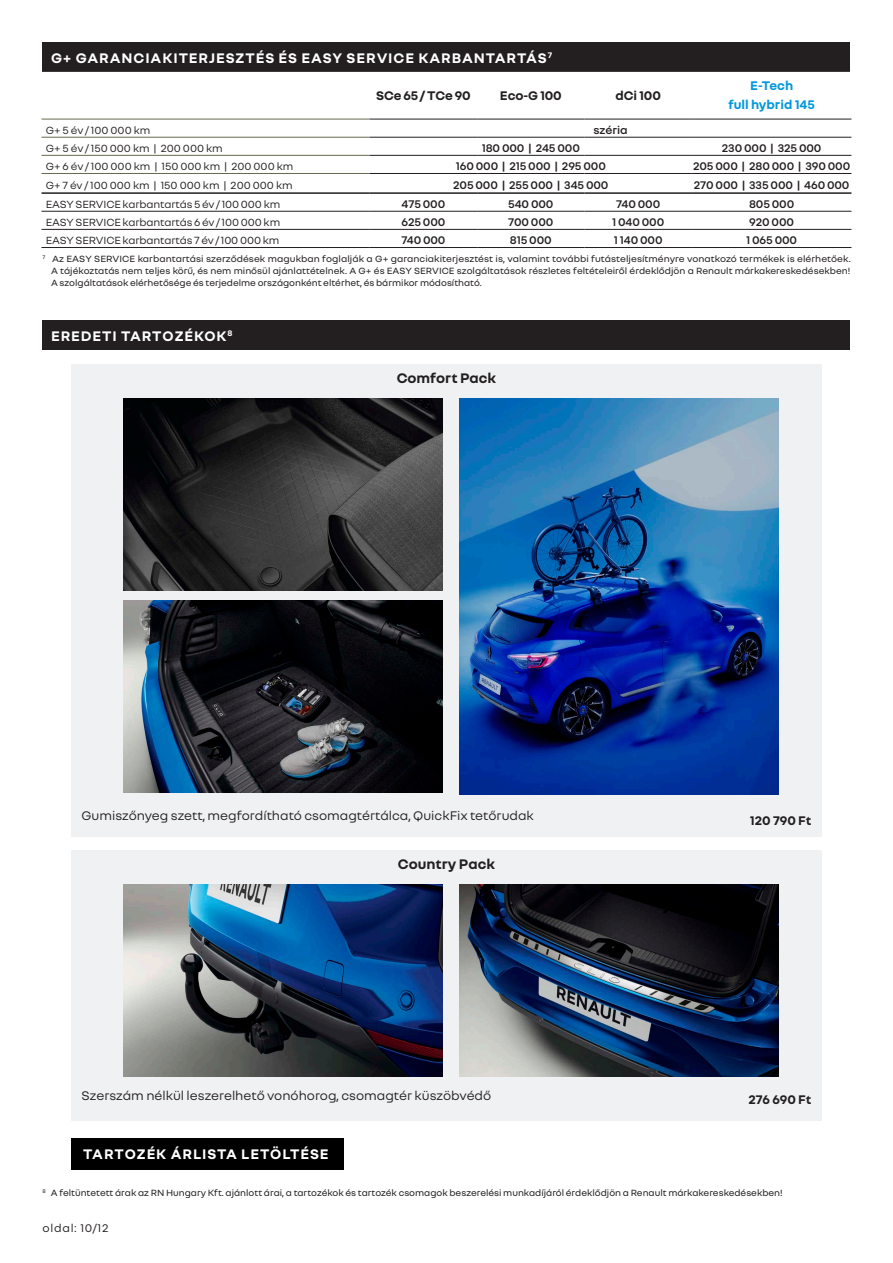
<style>
.page{position:relative;width:893px;height:1263px;background:#fff}
.page>*{position:absolute;margin:0;border:0;box-sizing:border-box;transform-origin:0 0}
.titulek{font:700 15px "Nouvel R";letter-spacing:.06em;color:#fff}
.povinne_ruceni{font:700 15px "Nouvel R";color:#231f20}
.t1{font:13.5px "Nouvel R";color:#231f20}
.titulek-2{font:700 13.5px "Nouvel R";letter-spacing:-.01em;color:#231f20}
.t2{font:700 13.5px "Nouvel R";color:#0098db}
.t3{font:600 12px "Nouvel R";letter-spacing:-.01em;color:#231f20}
.t4{font:12px "Nouvel R";letter-spacing:.06em;color:#231f20}
.t5{font:11.25px "Nouvel R";letter-spacing:-.01em;color:#231f20}
.t6{font:9.75px/12.1px "Nouvel R";color:#231f20;text-align:justify}
</style>
<div class="page">
<div style="left:71px;top:364px;width:751px;height:473px;background:#eff1f2"></div>
<div style="left:71px;top:850px;width:751px;height:271px;background:#eff1f2"></div>
<div style="left:43px;top:320px;width:807px;height:30px;background:#231f20"></div>
<div style="left:43px;top:43px;width:807px;height:29px;background:#231f20"></div>
<svg style="left:42px;top:118px;width:809px;height:1px"></svg>
<hr style="left:42px;top:211px;width:328px;height:1px;background:#231f20">
<hr style="left:42px;top:229px;width:328px;height:1px;background:#231f20">
<hr style="left:42px;top:247px;width:328px;height:1px;background:#231f20">
<hr style="left:42px;top:137px;width:328px;height:1px;background:#646b52">
<hr style="left:42px;top:155px;width:328px;height:1px;background:#646b52">
<hr style="left:42px;top:173px;width:328px;height:1px;background:#646b52">
<hr style="left:42px;top:119px;width:328px;height:1px;background:#646b52">
<hr style="left:370px;top:247px;width:107px;height:1px;background:#231f20">
<hr style="left:477px;top:247px;width:107px;height:1px;background:#231f20">
<hr style="left:584px;top:247px;width:108px;height:1px;background:#231f20">
<hr style="left:692px;top:247px;width:159px;height:1px;background:#231f20">
<hr style="left:370px;top:119px;width:107px;height:1px;background:#231f20">
<hr style="left:477px;top:119px;width:107px;height:1px;background:#231f20">
<hr style="left:584px;top:119px;width:108px;height:1px;background:#231f20">
<hr style="left:692px;top:119px;width:159px;height:1px;background:#231f20">
<hr style="left:692px;top:137px;width:159px;height:1px;background:#231f20">
<hr style="left:692px;top:155px;width:159px;height:1px;background:#231f20">
<hr style="left:692px;top:173px;width:159px;height:1px;background:#231f20">
<hr style="left:370px;top:137px;width:107px;height:1px;background:#231f20">
<hr style="left:477px;top:137px;width:107px;height:1px;background:#231f20">
<hr style="left:584px;top:137px;width:108px;height:1px;background:#231f20">
<hr style="left:370px;top:155px;width:107px;height:1px;background:#231f20">
<hr style="left:477px;top:155px;width:107px;height:1px;background:#231f20">
<hr style="left:584px;top:155px;width:108px;height:1px;background:#231f20">
<hr style="left:370px;top:173px;width:107px;height:1px;background:#231f20">
<hr style="left:477px;top:173px;width:107px;height:1px;background:#231f20">
<hr style="left:584px;top:173px;width:108px;height:1px;background:#231f20">
<hr style="left:42px;top:192px;width:328px;height:2px;background:#231f20">
<hr style="left:370px;top:192px;width:107px;height:2px;background:#231f20">
<hr style="left:477px;top:192px;width:107px;height:2px;background:#231f20">
<hr style="left:584px;top:192px;width:108px;height:2px;background:#231f20">
<hr style="left:692px;top:192px;width:159px;height:2px;background:#231f20">
<hr style="left:370px;top:211px;width:107px;height:1px;background:#231f20">
<hr style="left:477px;top:211px;width:107px;height:1px;background:#231f20">
<hr style="left:584px;top:211px;width:108px;height:1px;background:#231f20">
<hr style="left:692px;top:211px;width:159px;height:1px;background:#231f20">
<hr style="left:370px;top:229px;width:107px;height:1px;background:#231f20">
<hr style="left:477px;top:229px;width:107px;height:1px;background:#231f20">
<hr style="left:584px;top:229px;width:108px;height:1px;background:#231f20">
<hr style="left:692px;top:229px;width:159px;height:1px;background:#231f20">
<img style="left:123px;top:398px;width:319px;height:192px">
<img style="left:123px;top:601px;width:319px;height:191px">
<img style="left:123px;top:884px;width:319px;height:192px">
<img style="left:459px;top:884px;width:319px;height:192px">
<img style="left:459px;top:398px;width:319px;height:396px">
<div style="left:71px;top:1138px;width:272px;height:32px;background:#000"></div>
<p class="titulek" style="left:51px;top:48px;width:503px">G+ GARANCIAKITERJESZTÉS ÉS EASY SERVICE KARBANTARTÁS<sup>7</sup></p>
<p class="titulek-2" style="left:376px;top:86px;width:96px">SCe 65 / TCe 90</p>
<p class="titulek-2" style="left:500px;top:86px;width:63px">Eco-G 100</p>
<p class="titulek-2" style="left:616px;top:86px;width:47px">dCi 100</p>
<p class="t2" style="left:750px;top:77px;width:45px">E-Tech</p>
<p class="t2" style="left:728px;top:96px;width:88px">full hybrid 145</p>
<p class="t5" style="left:46px;top:123px;width:106px">G+ 5 év / 100 000 km</p>
<p class="t3" style="left:593px;top:122px;width:36px">széria</p>
<p class="t5" style="left:46px;top:141px;width:179px">G+ 5 év / 150 000 km | 200 000 km</p>
<p class="t3" style="left:482px;top:140px;width:100px">180 000 | 245 000</p>
<p class="t3" style="left:722px;top:140px;width:101px">230 000 | 325 000</p>
<p class="t5" style="left:46px;top:159px;width:249px">G+ 6 év / 100 000 km | 150 000 km | 200 000 km</p>
<p class="t3" style="left:456px;top:159px;width:152px">160 000 | 215 000 | 295 000</p>
<p class="t3" style="left:693px;top:159px;width:159px">205 000 | 280 000 | 390 000</p>
<p class="t5" style="left:46px;top:178px;width:248px">G+ 7 év / 100 000 km | 150 000 km | 200 000 km</p>
<p class="t3" style="left:453px;top:177px;width:157px">205 000 | 255 000 | 345 000</p>
<p class="t3" style="left:694px;top:177px;width:157px">270 000 | 335 000 | 460 000</p>
<p class="t5" style="left:46px;top:197px;width:236px">EASY SERVICE karbantartás 5 év / 100 000 km</p>
<p class="t3" style="left:402px;top:196px;width:45px">475 000</p>
<p class="t3" style="left:508px;top:196px;width:47px">540 000</p>
<p class="t3" style="left:616px;top:196px;width:46px">740 000</p>
<p class="t3" style="left:749px;top:196px;width:47px">805 000</p>
<p class="t5" style="left:46px;top:215px;width:236px">EASY SERVICE karbantartás 6 év / 100 000 km</p>
<p class="t3" style="left:401px;top:214px;width:45px">625 000</p>
<p class="t3" style="left:508px;top:214px;width:47px">700 000</p>
<p class="t3" style="left:612px;top:214px;width:54px">1 040 000</p>
<p class="t3" style="left:749px;top:214px;width:46px">920 000</p>
<p class="t5" style="left:46px;top:233px;width:235px">EASY SERVICE karbantartás 7 év / 100 000 km</p>
<p class="t3" style="left:401px;top:233px;width:46px">740 000</p>
<p class="t3" style="left:510px;top:233px;width:43px">815 000</p>
<p class="t3" style="left:614px;top:233px;width:50px">1 140 000</p>
<p class="t3" style="left:746px;top:233px;width:52px">1 065 000</p>
<p class="t6" style="left:51px;top:252px;width:801px;text-indent:-9px"><sup>7</sup> Az EASY SERVICE karbantartási szerződések magukban foglalják a G+ garanciakiterjesztést is, valamint további futásteljesítményre vonatkozó termékek is elérhetőek.<br>A tájékoztatás nem teljes körű, és nem minősül ajánlattételnek. A G+ és EASY SERVICE szolgáltatások részletes feltételeiről érdeklődjön a Renault márkakereskedésekben!<br>A szolgáltatások elérhetősége és terjedelme országonként eltérhet, és bármikor módosítható.</p>
<p class="titulek" style="left:51px;top:326px;width:183px">EREDETI TARTOZÉKOK<sup>8</sup></p>
<p class="povinne_ruceni" style="left:397px;top:369px;width:101px">Comfort Pack</p>
<p class="t1" style="left:82px;top:807px;width:454px">Gumiszőnyeg szett, megfordítható csomagtértálca, QuickFix tetőrudak</p>
<p class="titulek-2" style="left:750px;top:811px;width:63px">120 790 Ft</p>
<p class="povinne_ruceni" style="left:398px;top:854px;width:99px">Country Pack</p>
<p class="t1" style="left:82px;top:1086px;width:411px">Szerszám nélkül leszerelhető vonóhorog, csomagtér küszöbvédő</p>
<p class="titulek-2" style="left:748px;top:1091px;width:64px">276 690 Ft</p>
<p class="titulek" style="left:83px;top:1144px;width:247px">TARTOZÉK ÁRLISTA LETÖLTÉSE</p>
<p class="t6" style="left:43px;top:1186px;width:742px"><sup>8</sup> A feltüntetett árak az RN Hungary Kft. ajánlott árai, a tartozékok és tartozék csomagok beszerelési munkadíjáról érdeklődjön a Renault márkakereskedésekben!</p>
<p class="t4" style="left:43px;top:1220px;width:68px">oldal: 10/12</p>
</div>
